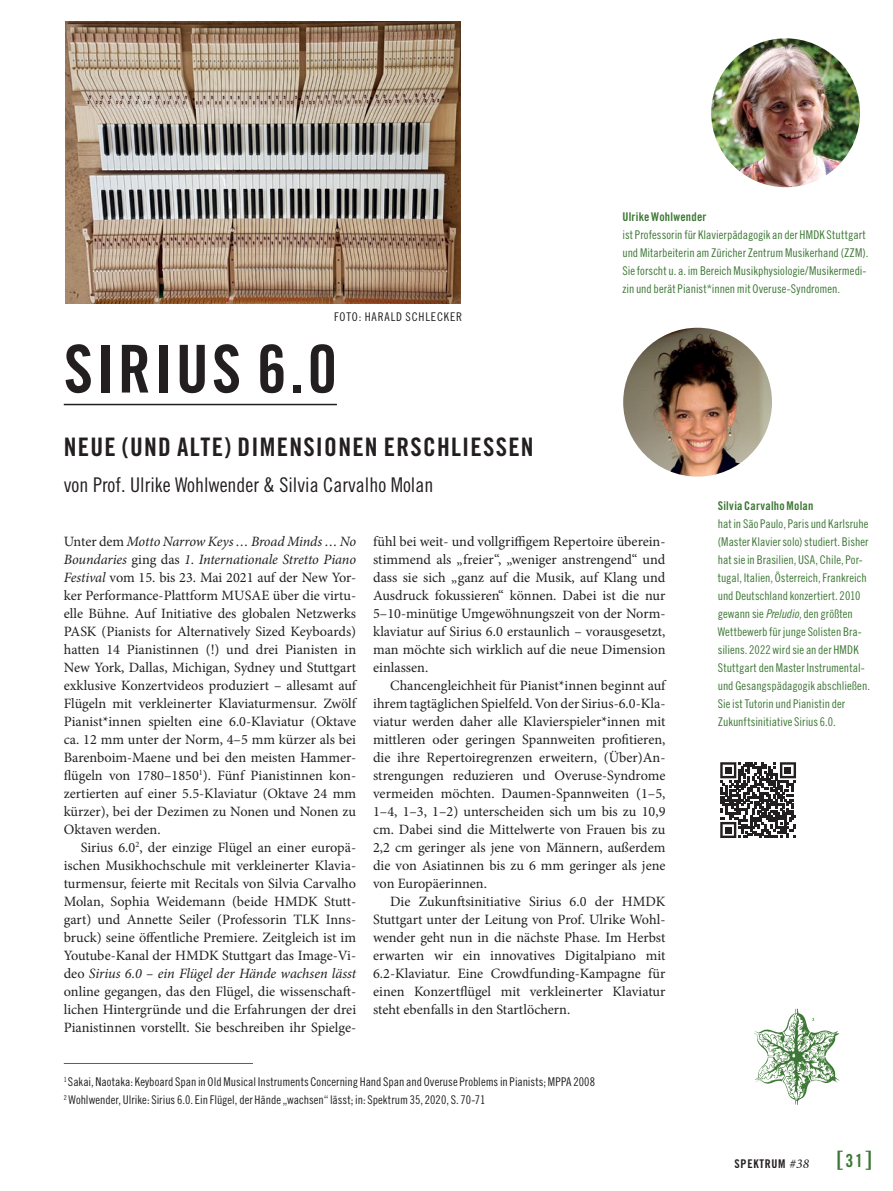
<style>
.page{position:relative;width:893px;height:1191px;background:#fff}
.page>*{position:absolute;margin:0;border:0;box-sizing:border-box;transform-origin:0 0}
.t1{font:66px "Trade Gothic Bold Cond Twenty";letter-spacing:.05em;color:#231f20}
.t2{font:25.5px "Trade Gothic Bold Cond Twenty";letter-spacing:.05em;color:#231f20}
.t3{font:20.25px "Trade Gothic Cond Eighteen";color:#231f20}
.t4{font:14.25px/18px "Minion Pro";color:#231f20;text-align:justify}
.t5{font:12px/18px "Trade Gothic Cond Eighteen";letter-spacing:.005em;color:#3d7735}
.t6{font:12px/18px "Trade Gothic Cond Eighteen";letter-spacing:.005em;color:#231f20}
.t7{font:12px "Trade Gothic Bold Cond Twenty";letter-spacing:.02em;color:#3d7735}
.t8{font:12px "Trade Gothic Cond Eighteen";letter-spacing:.07em;color:#231f20}
.t9{font:12px "Trade Gothic Bold Cond Twenty";letter-spacing:.06em;color:#231f20}
.s1{font-style:italic}
.s2{font-family:"Trade Gothic Cond Eighteen Obl"}
.s3{font-family:"Minion Pro";font-style:italic;font-size:13.5px}
.s4{font-size:24px;color:#3d7735}
.s5{font-size:18px;color:#3d7735}
</style>
<div class="page">
<hr style="left:64px;top:404px;width:273px;height:1px;background:#231f20">
<img style="left:65px;top:21px;width:396px;height:283px">
<hr style="left:64px;top:1063px;width:189px;height:1px;background:#306e8c">
<img style="left:711px;top:38px;width:149px;height:149px;border-radius:74px">
<img style="left:623px;top:328px;width:149px;height:148px;border-radius:74px">
<img style="left:754px;top:1008px;width:86px;height:97px">
<svg style="left:720px;top:762px;width:76px;height:76px"></svg>
<div style="left:725px;top:767px;width:7px;height:6px;background:#231f20"></div>
<div style="left:784px;top:767px;width:7px;height:6px;background:#231f20"></div>
<div style="left:725px;top:826px;width:7px;height:7px;background:#231f20"></div>
<p class="t8" style="left:334px;top:309px;width:130px">FOTO: HARALD SCHLECKER</p>
<h1 class="t1" style="left:64px;top:329px;width:275px">SIRIUS 6.0</h1>
<h2 class="t2" style="left:64px;top:431px;width:471px">NEUE (UND ALTE) DIMENSIONEN ERSCHLIESSEN</h2>
<h3 class="t3" style="left:64px;top:472px;width:371px">von Prof. Ulrike Wohlwender &amp; Silvia Carvalho Molan</h3>
<p class="t7" style="left:622px;top:210px;width:86px">Ulrike Wohlwender</p>
<p class="t5" style="left:622px;top:226px;width:248px">ist Professorin für Klavierpädagogik an der HMDK Stuttgart und Mitarbeiterin am Züricher Zentrum Musikerhand (ZZM).<br>Sie forscht u. a. im Bereich Musikphysiologie/Musikermedi&shy;zin und berät Pianist*innen mit Overuse-Syndromen.</p>
<p class="t4" style="left:64px;top:532px;width:294px">Unter dem <span class="s1">Motto Narrow Keys … Broad Minds … No Boundaries</span> ging das <span class="s1">1. Internationale Stretto Piano Festival</span> vom 15. bis 23. Mai 2021 auf der New Yor&shy;ker Performance-Plattform MUSAE über die virtu&shy;elle Bühne. Auf Initiative des globalen Netzwerks PASK (Pianists for Alternatively Sized Keyboards) hatten 14 Pianistinnen (!) und drei Pianisten in New York, Dallas, Michigan, Sydney und Stuttgart exklusive Konzertvideos produziert – allesamt auf Flügeln mit verkleinerter Klaviaturmensur. Zwölf Pianist*innen spielten eine 6.0-Klaviatur (Oktave ca. 12 mm unter der Norm, 4–5 mm kürzer als bei Barenboim-Maene und bei den meisten Hammer&shy;flügeln von 1780–1850<sup>1</sup>). Fünf Pianistinnen kon&shy;zertierten auf einer 5.5-Klaviatur (Oktave 24 mm kürzer), bei der Dezimen zu Nonen und Nonen zu Oktaven werden.</p>
<p class="t4" style="left:64px;top:838px;width:294px;text-indent:17px">Sirius 6.0<sup>2</sup>, der einzige Flügel an einer europä&shy;ischen Musikhochschule mit verkleinerter Klavia&shy;turmensur, feierte mit Recitals von Silvia Carvalho Molan, Sophia Weidemann (beide HMDK Stutt&shy;gart) und Annette Seiler (Professorin TLK Inns&shy;bruck) seine öffentliche Premiere. Zeitgleich ist im Youtube-Kanal der HMDK Stuttgart das Image-Vi&shy;deo <span class="s1">Sirius 6.0 – ein Flügel der Hände wachsen lässt </span>online gegangen, das den Flügel, die wissenschaft&shy;lichen Hintergründe und die Erfahrungen der drei Pianistinnen vorstellt. Sie beschreiben ihr Spielge-</p>
<p class="t4" style="left:373px;top:532px;width:294px">fühl bei weit- und vollgriffigem Repertoire überein&shy;stimmend als „freier“, „weniger anstrengend“ und dass sie sich „ganz auf die Musik, auf Klang und Ausdruck fokussieren“ können. Dabei ist die nur 5–10-minütige Umgewöhnungszeit von der Norm&shy;klaviatur auf Sirius 6.0 erstaunlich – vorausgesetzt, man möchte sich wirklich auf die neue Dimension einlassen.</p>
<p class="t4" style="left:373px;top:676px;width:294px;text-indent:17px">Chancengleichheit für Pianist*innen beginnt auf ihrem tagtäglichen Spielfeld. Von der Sirius-6.0-Kla&shy;viatur werden daher alle Klavierspieler*innen mit mittleren oder geringen Spannweiten profitieren, die ihre Repertoiregrenzen erweitern, (Über)An&shy;strengungen reduzieren und Overuse-Syndrome vermeiden möchten. Daumen-Spannweiten (1–5, 1–4, 1–3, 1–2) unterscheiden sich um bis zu 10,9 cm. Dabei sind die Mittelwerte von Frauen bis zu 2,2 cm geringer als jene von Männern, außerdem die von Asiatinnen bis zu 6 mm geringer als jene von Europäerinnen.</p>
<p class="t4" style="left:373px;top:892px;width:294px;text-indent:17px">Die Zukunftsinitiative Sirius 6.0 der HMDK Stuttgart unter der Leitung von Prof. Ulrike Wohl&shy;wender geht nun in die nächste Phase. Im Herbst erwarten wir ein innovatives Digitalpiano mit 6.2-Klaviatur. Eine Crowdfunding-Kampagne für einen Konzertflügel mit verkleinerter Klaviatur steht ebenfalls in den Startlöchern.</p>
<p class="t6" style="left:64px;top:1072px;width:533px"><sup>1</sup> Sakai, Naotaka: Keyboard Span in Old Musical Instruments Concerning Hand Span and Overuse Problems in Pianists; MPPA 2008<br><sup>2</sup> Wohlwender, Ulrike: Sirius 6.0. Ein Flügel, der Hände „wachsen“ lässt; in: Spektrum 35, 2020, S. 70-71</p>
<p class="t7" style="left:718px;top:498px;width:97px">Silvia Carvalho Molan</p>
<p class="t5" style="left:718px;top:514px;width:154px">hat in São Paulo, Paris und Karlsruhe (Master Klavier solo) studiert. Bisher hat sie in Brasilien, USA, Chile, Por&shy;tugal, Italien, Österreich, Frankreich und Deutschland konzertiert. 2010 gewann sie <span class="s2">Preludio</span>, den größten Wettbewerb für junge Solisten Bra&shy;siliens. 2022 wird sie an der HMDK Stuttgart den Master Instrumental&shy;und Gesangspädagogik abschließen.<br>Sie ist Tutorin und Pianistin der Zukunftsinitiative Sirius 6.0.</p>
<p class="t9" style="left:735px;top:1156px;width:139px">SPEKTRUM <span class="s3">#38</span> <span class="s4">[</span><span class="s5">31</span><span class="s4">]</span></p>
</div>
